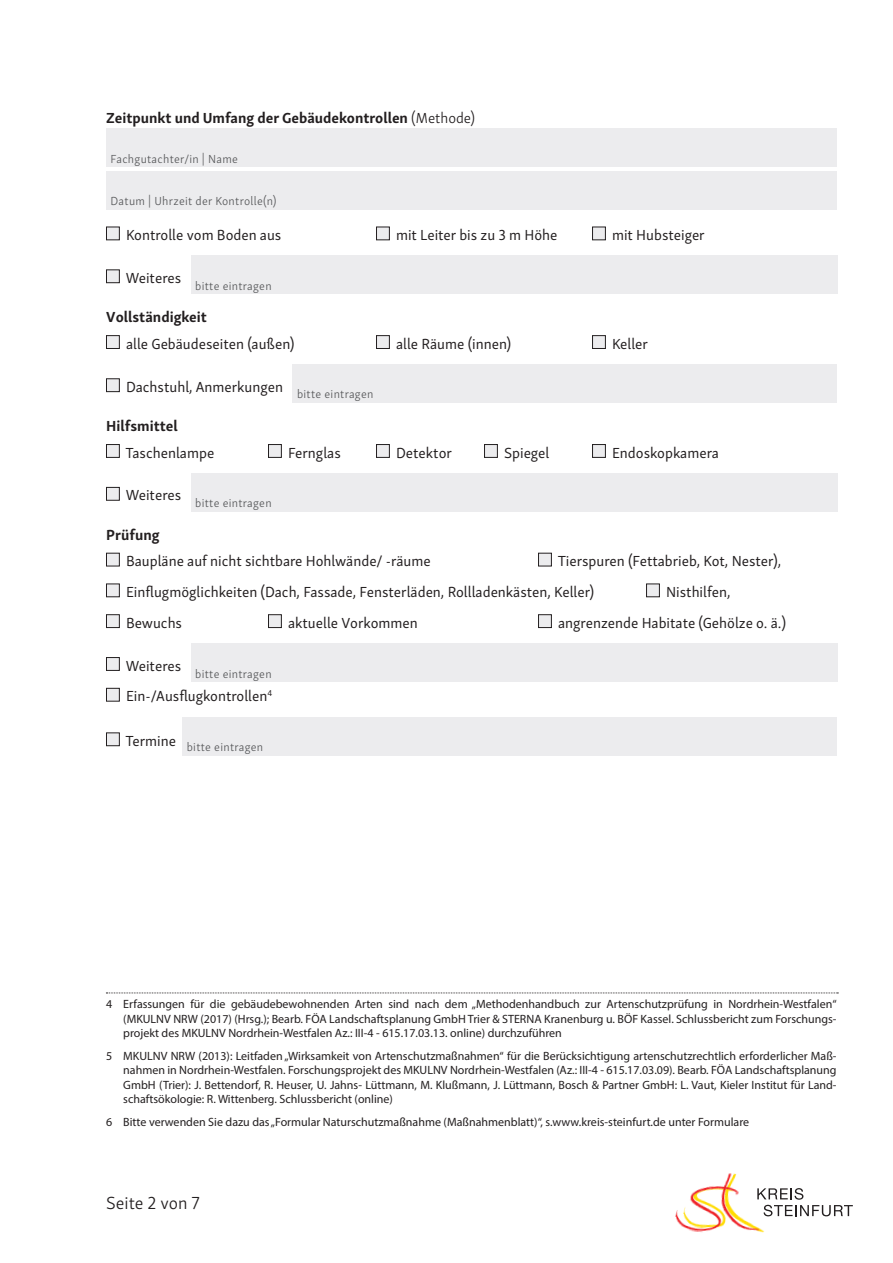
<style>
.page{position:relative;width:893px;height:1263px;background:#fff}
.page>*{position:absolute;margin:0;border:0;box-sizing:border-box;transform-origin:0 0}
.t1{font:300 18px "Skolar Sans Latn";color:#231f20}
.t2{font:15px/30.8px "Skolar Sans Latn";color:#231f20}
.t3{font:700 15px "Skolar Sans Latn";color:#231f20}
.t4{font:12px/14.4px "Myriad Pro";color:#231f20;text-align:justify}
.t5{font:300 12px "Skolar Sans Latn";letter-spacing:.025em;color:#57585a}
.s1{font-weight:300}
</style>
<div class="page">
<svg style="left:773px;top:1188px;width:80px;height:28px"></svg>
<img style="left:675px;top:1173px;width:98px;height:60px">
<div style="left:106px;top:227px;width:13px;height:13px;background:#ececee"></div>
<div style="left:106px;top:227px;width:14px;height:13px;border:1px solid #231f20"></div>
<div style="left:376px;top:227px;width:13px;height:13px;background:#ececee"></div>
<div style="left:376px;top:227px;width:14px;height:13px;border:1px solid #231f20"></div>
<div style="left:592px;top:227px;width:13px;height:13px;background:#ececee"></div>
<div style="left:592px;top:227px;width:14px;height:13px;border:1px solid #231f20"></div>
<div style="left:106px;top:270px;width:13px;height:13px;background:#ececee"></div>
<div style="left:106px;top:270px;width:14px;height:13px;border:1px solid #231f20"></div>
<div style="left:191px;top:256px;width:646px;height:38px;background:#ececee"></div>
<div style="left:106px;top:336px;width:13px;height:12px;background:#ececee"></div>
<div style="left:106px;top:335px;width:14px;height:14px;border:1px solid #231f20"></div>
<div style="left:376px;top:336px;width:13px;height:12px;background:#ececee"></div>
<div style="left:376px;top:335px;width:14px;height:14px;border:1px solid #231f20"></div>
<div style="left:592px;top:336px;width:13px;height:12px;background:#ececee"></div>
<div style="left:592px;top:335px;width:14px;height:14px;border:1px solid #231f20"></div>
<div style="left:106px;top:379px;width:13px;height:13px;background:#ececee"></div>
<div style="left:106px;top:379px;width:14px;height:13px;border:1px solid #231f20"></div>
<div style="left:293px;top:364px;width:544px;height:39px;background:#ececee"></div>
<div style="left:106px;top:444px;width:13px;height:13px;background:#ececee"></div>
<div style="left:106px;top:444px;width:14px;height:14px;border:1px solid #231f20"></div>
<div style="left:268px;top:444px;width:13px;height:13px;background:#ececee"></div>
<div style="left:268px;top:444px;width:14px;height:14px;border:1px solid #231f20"></div>
<div style="left:376px;top:444px;width:13px;height:13px;background:#ececee"></div>
<div style="left:376px;top:444px;width:14px;height:14px;border:1px solid #231f20"></div>
<div style="left:484px;top:444px;width:13px;height:13px;background:#ececee"></div>
<div style="left:484px;top:444px;width:14px;height:14px;border:1px solid #231f20"></div>
<div style="left:592px;top:444px;width:13px;height:13px;background:#ececee"></div>
<div style="left:592px;top:444px;width:14px;height:14px;border:1px solid #231f20"></div>
<div style="left:106px;top:487px;width:13px;height:13px;background:#ececee"></div>
<div style="left:106px;top:487px;width:14px;height:13px;border:1px solid #231f20"></div>
<div style="left:191px;top:473px;width:646px;height:39px;background:#ececee"></div>
<div style="left:106px;top:553px;width:13px;height:13px;background:#ececee"></div>
<div style="left:106px;top:553px;width:14px;height:13px;border:1px solid #231f20"></div>
<div style="left:538px;top:553px;width:13px;height:13px;background:#ececee"></div>
<div style="left:538px;top:553px;width:14px;height:13px;border:1px solid #231f20"></div>
<div style="left:106px;top:584px;width:13px;height:13px;background:#ececee"></div>
<div style="left:106px;top:584px;width:14px;height:13px;border:1px solid #231f20"></div>
<div style="left:646px;top:584px;width:13px;height:13px;background:#ececee"></div>
<div style="left:646px;top:584px;width:14px;height:13px;border:1px solid #231f20"></div>
<div style="left:106px;top:615px;width:13px;height:12px;background:#ececee"></div>
<div style="left:106px;top:614px;width:14px;height:14px;border:1px solid #231f20"></div>
<div style="left:268px;top:615px;width:13px;height:12px;background:#ececee"></div>
<div style="left:268px;top:614px;width:14px;height:14px;border:1px solid #231f20"></div>
<div style="left:538px;top:615px;width:13px;height:12px;background:#ececee"></div>
<div style="left:538px;top:614px;width:14px;height:14px;border:1px solid #231f20"></div>
<div style="left:106px;top:657px;width:13px;height:13px;background:#ececee"></div>
<div style="left:106px;top:657px;width:14px;height:14px;border:1px solid #231f20"></div>
<div style="left:191px;top:643px;width:646px;height:39px;background:#ececee"></div>
<div style="left:106px;top:688px;width:13px;height:13px;background:#ececee"></div>
<div style="left:106px;top:688px;width:14px;height:13px;border:1px solid #231f20"></div>
<div style="left:106px;top:733px;width:13px;height:13px;background:#ececee"></div>
<div style="left:106px;top:733px;width:14px;height:13px;border:1px solid #231f20"></div>
<div style="left:183px;top:717px;width:654px;height:38px;background:#ececee"></div>
<div style="left:106px;top:129px;width:731px;height:38px;background:#ececee"></div>
<div style="left:106px;top:171px;width:731px;height:38px;background:#ececee"></div>
<svg style="left:106px;top:992px;width:732px;height:1px"></svg>
<p class="t3" style="left:106px;top:106px;width:370px">Zeitpunkt und Umfang der Gebäudekontrollen <span class="s1">(Methode)</span></p>
<p class="t5" style="left:111px;top:150px;width:129px">Fachgutachter/in | Name</p>
<p class="t5" style="left:111px;top:192px;width:168px">Datum | Uhrzeit der Kontrolle(n)</p>
<p class="t2" style="left:126px;top:218px;width:157px">Kontrolle vom Boden aus</p>
<p class="t2" style="left:396px;top:218px;width:163px">mit Leiter bis zu 3 m Höhe</p>
<p class="t2" style="left:612px;top:218px;width:94px">mit Hubsteiger</p>
<p class="t2" style="left:126px;top:261px;width:57px">Weiteres</p>
<p class="t5" style="left:195px;top:277px;width:78px">bitte eintragen</p>
<p class="t3" style="left:106px;top:305px;width:102px">Vollständigkeit</p>
<p class="t2" style="left:126px;top:327px;width:170px">alle Gebäudeseiten (außen)</p>
<p class="t2" style="left:396px;top:327px;width:117px">alle Räume (innen)</p>
<p class="t2" style="left:612px;top:327px;width:37px">Keller</p>
<p class="t2" style="left:126px;top:370px;width:249px">Dachstuhl, Anmerkungen <sub>bitte</sub> <sub>eintragen</sub></p>
<p class="t3" style="left:106px;top:414px;width:73px">Hilfsmittel</p>
<p class="t2" style="left:126px;top:436px;width:90px">Taschenlampe</p>
<p class="t2" style="left:288px;top:436px;width:54px">Fernglas</p>
<p class="t2" style="left:396px;top:436px;width:57px">Detektor</p>
<p class="t2" style="left:504px;top:436px;width:47px">Spiegel</p>
<p class="t2" style="left:612px;top:436px;width:108px">Endoskopkamera</p>
<p class="t2" style="left:126px;top:479px;width:57px">Weiteres</p>
<p class="t5" style="left:195px;top:494px;width:78px">bitte eintragen</p>
<p class="t3" style="left:106px;top:522px;width:55px">Prüfung</p>
<p class="t2" style="left:126px;top:545px;width:306px">Baupläne auf nicht sichtbare Hohlwände/ -räume</p>
<p class="t2" style="left:126px;top:545px;width:657px;text-indent:432px">Tierspuren (Fettabrieb, Kot, Nester),<br>Einflugmöglichkeiten (Dach, Fassade, Fensterläden, Rollladenkästen, Keller)</p>
<p class="t2" style="left:666px;top:575px;width:66px">Nisthilfen,</p>
<p class="t2" style="left:126px;top:606px;width:58px">Bewuchs</p>
<p class="t2" style="left:288px;top:606px;width:131px">aktuelle Vorkommen</p>
<p class="t2" style="left:558px;top:606px;width:230px">angrenzende Habitate (Gehölze o. ä.)</p>
<p class="t2" style="left:126px;top:649px;width:57px">Weiteres</p>
<p class="t5" style="left:195px;top:664px;width:78px">bitte eintragen</p>
<p class="t2" style="left:126px;top:680px;width:148px">Ein-/Ausflugkontrollen<sup>4</sup></p>
<p class="t5" style="left:126px;top:738px;width:139px"><sup>Termine</sup> bitte eintragen</p>
<p class="t4" style="left:123px;top:997px;width:715px;text-indent:-17px">4 Erfassungen für die gebäudebewohnenden Arten sind nach dem „Methodenhandbuch zur Artenschutzprüfung in Nordrhein-Westfalen“ (MKULNV NRW (2017) (Hrsg.); Bearb. FÖA Landschaftsplanung GmbH Trier &amp; STERNA Kranenburg u. BÖF Kassel. Schlussbericht zum Forschungs&shy;projekt des MKULNV Nordrhein-Westfalen Az.: III-4 - 615.17.03.13. online) durchzuführen</p>
<p class="t4" style="left:123px;top:1049px;width:715px;text-indent:-17px">5 MKULNV NRW (2013): Leitfaden „Wirksamkeit von Artenschutzmaßnahmen“ für die Berücksichtigung artenschutzrechtlich erforderlicher Maß&shy;nahmen in Nordrhein-Westfalen. Forschungsprojekt des MKULNV Nordrhein-Westfalen (Az.: III-4 - 615.17.03.09). Bearb. FÖA Landschaftsplanung GmbH (Trier): J. Bettendorf, R. Heuser, U. Jahns- Lüttmann, M. Klußmann, J. Lüttmann, Bosch &amp; Partner GmbH: L. Vaut, Kieler Institut für Land&shy;schaftsökologie: R. Wittenberg. Schlussbericht (online)</p>
<p class="t4" style="left:106px;top:1115px;width:644px">6 Bitte verwenden Sie dazu das „Formular Naturschutzmaßnahme (Maßnahmenblatt)“, s.www.kreis-steinfurt.de unter Formulare</p>
<h1 class="t1" style="left:106px;top:1190px;width:95px">Seite 2 von 7</h1>
</div>
